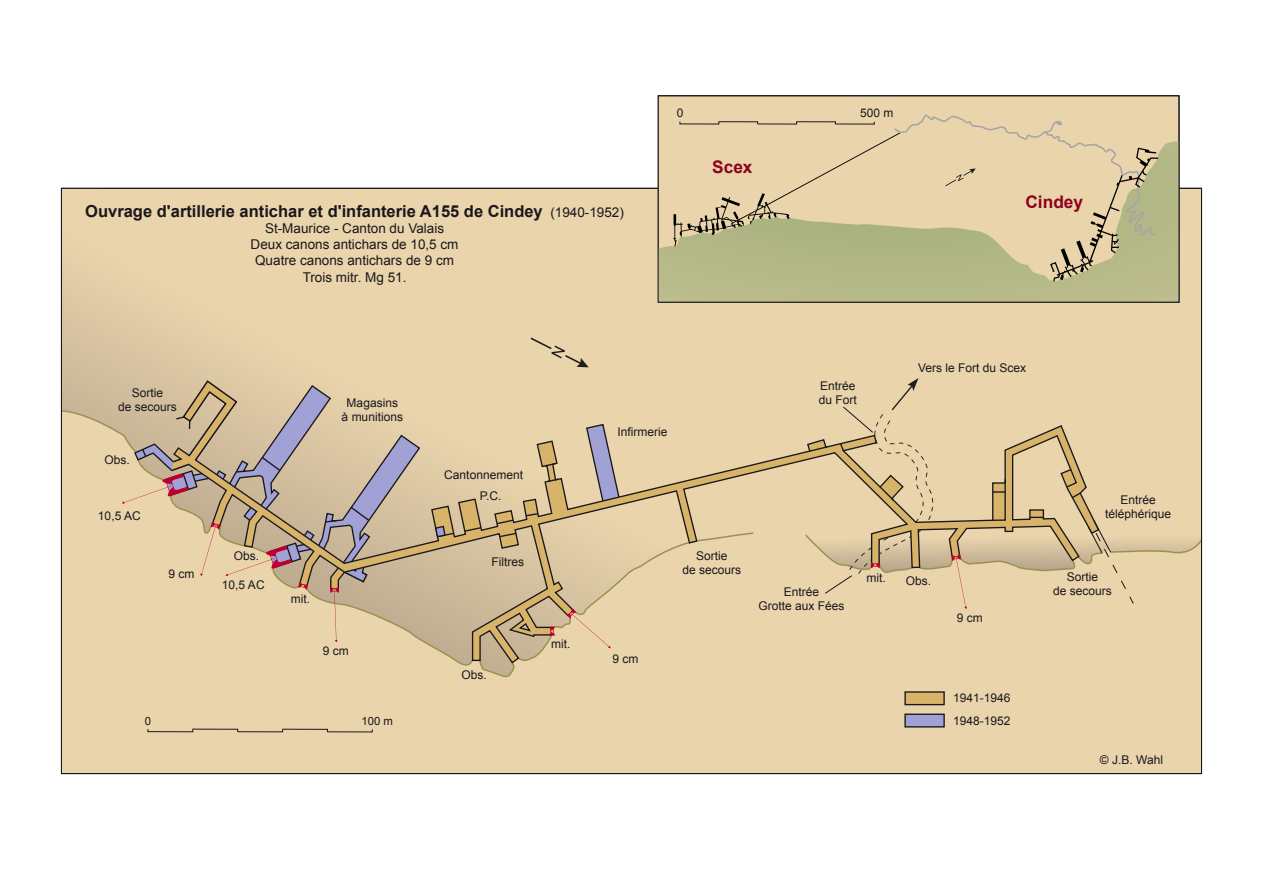
<style>
.page{position:relative;width:1263px;height:893px;background:#fff}
.page>*{position:absolute;margin:0;border:0;box-sizing:border-box;transform-origin:0 0}
.t1{font:700 17.25px "Arial";color:#8f001d}
.t2{font:700 16.5px "Arial";color:#1a171b}
.t3{font:13.5px/16.2px "Arial";color:#1a171b;text-align:center}
.t4{font:12px/14.4px "Arial";color:#1a171b;text-align:center}
.t5{font:11.85px "Arial";color:#1a171b}
.t6{font:11.4px "Arial";color:#1a171b}
.s1{font-weight:400;font-size:13.5px}
</style>
<div class="page">
<div style="left:61px;top:188px;width:1140px;height:586px;background:#e9d4ac"></div>
<svg style="left:63px;top:285px;width:526px;height:393px"></svg>
<svg style="left:170px;top:379px;width:633px;height:285px"></svg>
<svg style="left:495px;top:519px;width:20px;height:6px"></svg>
<svg style="left:498px;top:532px;width:20px;height:6px"></svg>
<svg style="left:434px;top:525px;width:21px;height:13px"></svg>
<svg style="left:463px;top:526px;width:19px;height:7px"></svg>
<svg style="left:524px;top:512px;width:15px;height:5px"></svg>
<svg style="left:543px;top:462px;width:14px;height:6px"></svg>
<svg style="left:546px;top:478px;width:14px;height:5px"></svg>
<svg style="left:566px;top:608px;width:45px;height:40px"></svg>
<svg style="left:122px;top:379px;width:299px;height:263px"></svg>
<svg style="left:549px;top:627px;width:7px;height:9px"></svg>
<div style="left:904px;top:691px;width:41px;height:14px;background:#d8b46a;border:1px solid #1a171b"></div>
<div style="left:904px;top:714px;width:41px;height:13px;background:#a1a1d6;border:1px solid #1a171b"></div>
<svg style="left:803px;top:378px;width:396px;height:231px"></svg>
<svg style="left:530px;top:337px;width:59px;height:30px"></svg>
<div style="left:148px;top:729px;width:45px;height:3px;border:1px solid #1a171b"></div>
<svg style="left:192px;top:728px;width:181px;height:5px"></svg>
<div style="left:658px;top:96px;width:521px;height:206px;background:#e9d4ac"></div>
<svg style="left:659px;top:141px;width:518px;height:160px;background:#bcbc8d"></svg>
<svg style="left:673px;top:114px;width:485px;height:167px"></svg>
<div style="left:657px;top:95px;width:522px;height:208px;border:1px solid #1a171b"></div>
<p class="t5" style="left:677px;top:105px;width:8px">0</p>
<p class="t5" style="left:860px;top:105px;width:35px">500 m</p>
<h2 class="t2" style="left:85px;top:200px;width:540px">Ouvrage d'artillerie antichar et d'infanterie A155 de Cindey <span class="s1">(1940-1952)</span></h2>
<p class="t3" style="left:251px;top:220px;width:209px">St-Maurice - Canton du Valais<br>Deux canons antichars de 10,5 cm<br>Quatre canons antichars de 9 cm<br>Trois mitr. Mg 51.</p>
<h1 class="t1" style="left:712px;top:155px;width:42px">Scex</h1>
<h1 class="t1" style="left:1025px;top:191px;width:59px">Cindey</h1>
<p class="t4" style="left:118px;top:385px;width:60px">Sortie<br>de secours</p>
<p class="t4" style="left:104px;top:452px;width:27px">Obs.</p>
<p class="t4" style="left:98px;top:509px;width:44px">10,5 AC</p>
<p class="t4" style="left:169px;top:567px;width:28px">9 cm</p>
<p class="t4" style="left:342px;top:396px;width:63px">Magasins<br>à munitions</p>
<p class="t4" style="left:234px;top:549px;width:27px">Obs.</p>
<p class="t4" style="left:222px;top:578px;width:44px">10,5 AC</p>
<p class="t4" style="left:291px;top:592px;width:21px">mit.</p>
<p class="t4" style="left:323px;top:644px;width:28px">9 cm</p>
<p class="t4" style="left:444px;top:467px;width:80px">Cantonnement</p>
<p class="t4" style="left:480px;top:489px;width:23px">P.C.</p>
<p class="t4" style="left:491px;top:555px;width:34px">Filtres</p>
<p class="t4" style="left:461px;top:667px;width:27px">Obs.</p>
<p class="t4" style="left:551px;top:637px;width:21px">mit.</p>
<p class="t4" style="left:617px;top:424px;width:52px">Infirmerie</p>
<p class="t4" style="left:819px;top:378px;width:40px;text-align:left">Entrée du Fort</p>
<p class="t4" style="left:918px;top:361px;width:110px">Vers le Fort du Scex</p>
<p class="t4" style="left:612px;top:651px;width:28px">9 cm</p>
<p class="t4" style="left:682px;top:549px;width:60px">Sortie<br>de secours</p>
<p class="t4" style="left:758px;top:584px;width:88px">Entrée<br>Grotte aux Fées</p>
<p class="t4" style="left:866px;top:571px;width:21px">mit.</p>
<p class="t4" style="left:906px;top:574px;width:27px">Obs.</p>
<p class="t4" style="left:957px;top:610px;width:28px">9 cm</p>
<p class="t4" style="left:953px;top:691px;width:59px">1941-1946</p>
<p class="t4" style="left:1105px;top:492px;width:68px">Entrée téléphérique</p>
<p class="t4" style="left:1053px;top:569px;width:60px">Sortie<br>de secours</p>
<p class="t6" style="left:145px;top:713px;width:8px">0</p>
<p class="t6" style="left:361px;top:713px;width:33px">100 m</p>
<p class="t4" style="left:953px;top:714px;width:59px">1948-1952</p>
<p class="t4" style="left:1100px;top:753px;width:65px">© J.B. Wahl</p>
</div>
